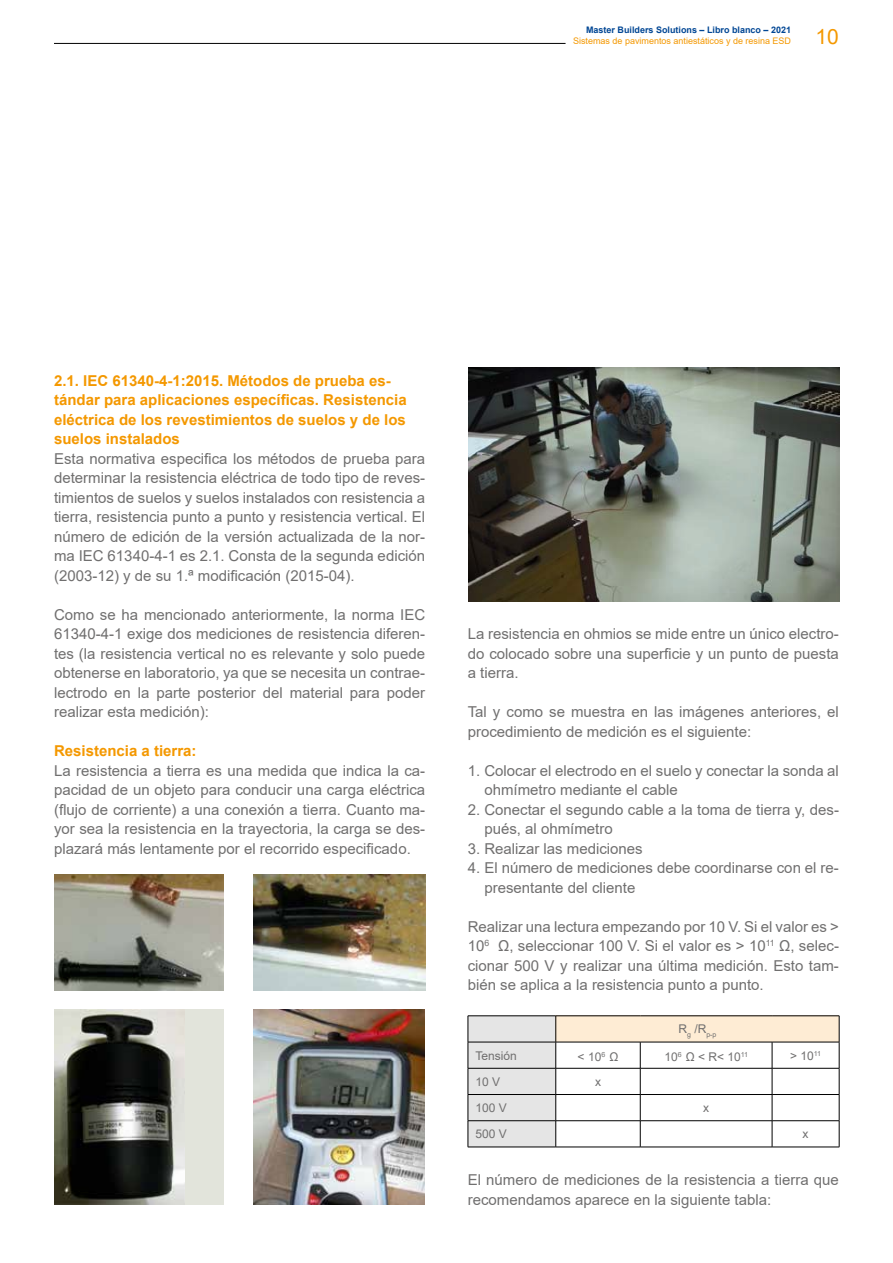
<style>
.page{position:relative;width:893px;height:1263px;background:#fff}
.page>*{position:absolute;margin:0;border:0;box-sizing:border-box;transform-origin:0 0}
.t1{font:21px "Arial";color:#f49800}
.t2{font:15px/19.5px "Arial";color:#706f6f;text-align:justify}
.t3{font:700 15px/19.5px "Arial";color:#f49800}
.t4{font:12px "Arial";color:#706f6f}
.t5{font:9px "Arial";color:#f49800}
.t6{font:700 9px "Arial";color:#014694}
.t7{font:7.05px "Arial";color:#706f6f}
</style>
<div class="page">
<hr style="left:54px;top:43px;width:512px;height:1px;background:#000">
<div style="left:556px;top:1016px;width:283px;height:26px;background:#feecd4"></div>
<hr style="left:468px;top:1015px;width:88px;height:1px;background:#000">
<hr style="left:556px;top:1015px;width:84px;height:1px;background:#000">
<hr style="left:640px;top:1015px;width:132px;height:1px;background:#000">
<hr style="left:772px;top:1015px;width:67px;height:1px;background:#000">
<hr style="left:556px;top:1042px;width:84px;height:1px;background:#000">
<hr style="left:640px;top:1042px;width:132px;height:1px;background:#000">
<hr style="left:772px;top:1042px;width:67px;height:1px;background:#000">
<hr style="left:556px;top:1068px;width:84px;height:1px;background:#000">
<hr style="left:640px;top:1068px;width:132px;height:1px;background:#000">
<hr style="left:772px;top:1068px;width:67px;height:1px;background:#000">
<hr style="left:556px;top:1094px;width:84px;height:1px;background:#000">
<hr style="left:640px;top:1094px;width:132px;height:1px;background:#000">
<hr style="left:772px;top:1094px;width:67px;height:1px;background:#000">
<hr style="left:556px;top:1120px;width:84px;height:1px;background:#000">
<svg style="left:468px;top:1016px;width:88px;height:131px;background:#dadada"></svg>
<hr style="left:640px;top:1120px;width:132px;height:1px;background:#000">
<svg style="left:640px;top:1042px;width:1px;height:105px"></svg>
<hr style="left:772px;top:1120px;width:67px;height:1px;background:#000">
<svg style="left:772px;top:1042px;width:1px;height:105px"></svg>
<svg style="left:839px;top:1016px;width:1px;height:131px"></svg>
<hr style="left:468px;top:1147px;width:88px;height:1px;background:#000">
<hr style="left:556px;top:1147px;width:84px;height:1px;background:#000">
<hr style="left:640px;top:1147px;width:132px;height:1px;background:#000">
<hr style="left:772px;top:1147px;width:67px;height:1px;background:#000">
<img style="left:253px;top:875px;width:172px;height:115px">
<img style="left:54px;top:875px;width:170px;height:115px">
<div style="left:54px;top:1010px;width:170px;height:195px;background:#e2e4db"></div>
<img style="left:54px;top:1010px;width:130px;height:194px">
<img style="left:253px;top:1010px;width:171px;height:195px">
<img style="left:469px;top:367px;width:370px;height:234px">
<p class="t6" style="left:586px;top:24px;width:207px">Master Builders Solutions – Libro blanco – 2021</p>
<p class="t5" style="left:573px;top:34px;width:220px">Sistemas de pavimentos antiestáticos y de resina ESD</p>
<h1 class="t1" style="left:816px;top:22px;width:25px">10</h1>
<p class="t3" style="left:54px;top:371px;width:354px">2.1. IEC 61340-4-1:2015. Métodos de prueba es&shy;tándar para aplicaciones específicas. Resistencia eléctrica de los revestimientos de suelos y de los suelos instalados</p>
<p class="t2" style="left:54px;top:448px;width:373px">Esta normativa especifica los métodos de prueba para determinar la resistencia eléctrica de todo tipo de reves&shy;timientos de suelos y suelos instalados con resistencia a tierra, resistencia punto a punto y resistencia vertical. El número de edición de la versión actualizada de la nor&shy;ma IEC 61340-4-1 es 2.1. Consta de la segunda edición (2003-12) y de su 1.ª modificación (2015-04).</p>
<p class="t2" style="left:54px;top:604px;width:373px">Como se ha mencionado anteriormente, la norma IEC 61340-4-1 exige dos mediciones de resistencia diferen&shy;tes (la resistencia vertical no es relevante y solo puede obtenerse en laboratorio, ya que se necesita un contrae&shy;lectrodo en la parte posterior del material para poder realizar esta medición):</p>
<p class="t3" style="left:54px;top:741px;width:144px">Resistencia a tierra:</p>
<p class="t2" style="left:54px;top:760px;width:373px">La resistencia a tierra es una medida que indica la ca&shy;pacidad de un objeto para conducir una carga eléctrica (flujo de corriente) a una conexión a tierra. Cuanto ma&shy;yor sea la resistencia en la trayectoria, la carga se des&shy;plazará más lentamente por el recorrido especificado.</p>
<p class="t2" style="left:468px;top:624px;width:373px">La resistencia en ohmios se mide entre un único electro&shy;do colocado sobre una superficie y un punto de puesta a tierra.</p>
<p class="t2" style="left:468px;top:702px;width:373px">Tal y como se muestra en las imágenes anteriores, el procedimiento de medición es el siguiente:</p>
<p class="t2" style="left:484px;top:760px;width:356px;text-indent:-17px">1. Colocar el electrodo en el suelo y conectar la sonda al ohmímetro mediante el cable</p>
<p class="t2" style="left:484px;top:799px;width:356px;text-indent:-17px">2. Conectar el segundo cable a la toma de tierra y, des&shy;pués, al ohmímetro</p>
<p class="t2" style="left:468px;top:838px;width:177px">3. Realizar las mediciones</p>
<p class="t2" style="left:484px;top:858px;width:356px;text-indent:-17px">4. El número de mediciones debe coordinarse con el re&shy;presentante del cliente</p>
<p class="t2" style="left:468px;top:916px;width:373px">Realizar una lectura empezando por 10 V. Si el valor es &gt; 10<sup>6</sup> Ω, seleccionar 100 V. Si el valor es &gt; 10<sup>11</sup> Ω, selec&shy;cionar 500 V y realizar una última medición. Esto tam&shy;bién se aplica a la resistencia punto a punto.</p>
<p class="t7" style="left:678px;top:1030px;width:40px"><sup>R</sup>g <sup>/R</sup>p-p</p>
<p class="t4" style="left:476px;top:1047px;width:43px">Tensión</p>
<p class="t4" style="left:578px;top:1048px;width:42px">&lt; 10<sup>6</sup> Ω</p>
<p class="t4" style="left:664px;top:1048px;width:85px">10<sup>6</sup> Ω &lt; R&lt; 10<sup>11</sup></p>
<p class="t4" style="left:790px;top:1047px;width:32px">&gt; 10<sup>11</sup></p>
<p class="t4" style="left:476px;top:1073px;width:26px">10 V</p>
<p class="t4" style="left:595px;top:1073px;width:7px">x</p>
<p class="t4" style="left:476px;top:1099px;width:33px">100 V</p>
<p class="t4" style="left:703px;top:1099px;width:7px">x</p>
<p class="t4" style="left:476px;top:1126px;width:33px">500 V</p>
<p class="t4" style="left:803px;top:1126px;width:7px">x</p>
<p class="t2" style="left:468px;top:1170px;width:373px">El número de mediciones de la resistencia a tierra que recomendamos aparece en la siguiente tabla:</p>
</div>
